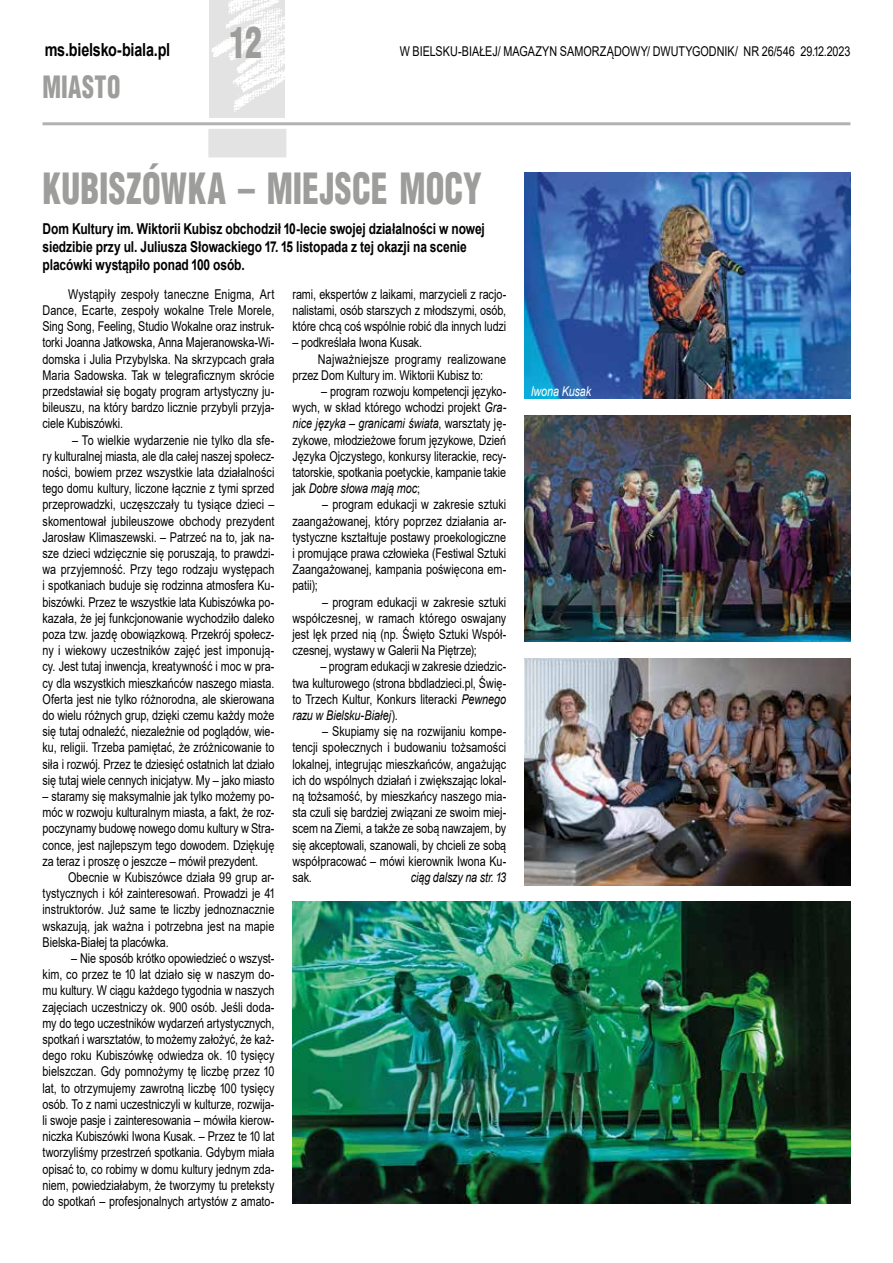
<style>
.page{position:relative;width:893px;height:1263px;background:#fff}
.page>*{position:absolute;margin:0;border:0;box-sizing:border-box;transform-origin:0 0}
.t1{font:900 42px "Switzerland Cond";letter-spacing:.005em;color:#9d9d9c;scale:.8 1}
.t2{font:900 30px "Switzerland Cond";letter-spacing:.02em;color:#9d9d9c;scale:.8 1}
.t3{font:700 18px "Arial";letter-spacing:-.015em;color:#000;scale:.8 1}
.t4{font:700 15px/18px "Arial";letter-spacing:-.005em;color:#000;scale:.8 1}
.t5{font:13.5px/16.2px "Arial";letter-spacing:-.005em;color:#000;text-align:justify;scale:.8 1}
.t6{font:13.5px "Arial";letter-spacing:.015em;color:#000;scale:.8 1}
.t7{font:italic 13.5px "Arial";letter-spacing:-.01em;color:#000;scale:.8 1}
.t8{font:italic 13.5px "Arial";letter-spacing:-.01em;color:#fff;scale:.8 1}
.s1{font-style:italic}
</style>
<div class="page">
<hr style="left:43px;top:122px;width:807px;height:3px;background:#b3b2b2">
<img style="left:209px;top:0;width:76px;height:118px">
<div style="left:208px;top:129px;width:78px;height:28px;background:#e3e3e3"></div>
<img style="left:292px;top:901px;width:558px;height:303px">
<img style="left:524px;top:172px;width:326px;height:227px">
<img style="left:524px;top:415px;width:326px;height:227px">
<img style="left:524px;top:658px;width:326px;height:227px">
<h3 class="t3" style="left:45px;top:37px;width:158px">ms.bielsko-biala.pl</h3>
<h2 class="t2" style="left:43px;top:68px;width:99px">MIASTO</h2>
<h1 class="t1" style="left:230px;top:16px;width:42px">12</h1>
<p class="t5" style="left:400px;top:43px;width:565px">W BIELSKU-BIAŁEJ/ MAGAZYN SAMORZĄDOWY/ DWUTYGODNIK/ NR 26/546 29.12.2023</p>
<h1 class="t1" style="left:43px;top:162px;width:551px">KUBISZÓWKA – MIEJSCE MOCY</h1>
<p class="t4" style="left:43px;top:220px;width:554px">Dom Kultury im. Wiktorii Kubisz obchodził 10-lecie swojej działalności w nowej siedzibie przy ul. Juliusza Słowackiego 17. 15 listopada z tej okazji na scenie placówki wystąpiło ponad 100 osób.</p>
<p class="t5" style="left:292px;top:286px;width:269px">rami, ekspertów z laikami, marzycieli z racjo&shy;nalistami, osób starszych z młodszymi, osób, które chcą coś wspólnie robić dla innych ludzi</p>
<p class="t5" style="left:292px;top:334px;width:164px">– podkreślała Iwona Kusak.</p>
<p class="t6" style="left:318px;top:349px;width:237px">Najważniejsze programy realizowane</p>
<p class="t5" style="left:292px;top:367px;width:240px">przez Dom Kultury im. Wiktorii Kubisz to:</p>
<p class="t5" style="left:292px;top:383px;width:269px;text-indent:29px">– program rozwoju kompetencji języko&shy;wych, w skład którego wchodzi projekt <span class="s1">Gra&shy;nice języka – granicami świata</span>, warsztaty ję&shy;zykowe, młodzieżowe forum językowe, Dzień Języka Ojczystego, konkursy literackie, recy&shy;tatorskie, spotkania poetyckie, kampanie takie jak <span class="s1">Dobre słowa mają moc</span>;</p>
<p class="t5" style="left:292px;top:496px;width:269px;text-indent:30px">– program edukacji w zakresie sztuki zaangażowanej, który poprzez działania ar&shy;tystyczne kształtuje postawy proekologiczne i promujące prawa człowieka (Festiwal Sztuki Zaangażowanej, kampania poświęcona em&shy;patii);</p>
<p class="t5" style="left:292px;top:594px;width:269px;text-indent:30px">– program edukacji w zakresie sztuki współczesnej, w ramach którego oswajany jest lęk przed nią (np. Święto Sztuki Współ&shy;czesnej, wystawy w Galerii Na Piętrze);</p>
<p class="t5" style="left:292px;top:658px;width:269px;text-indent:28px">– program edukacji w zakresie dziedzic&shy;twa kulturowego (strona bbdladzieci.pl, Świę&shy;to Trzech Kultur, Konkurs literacki <span class="s1">Pewnego razu w Bielsku-Białej</span>).</p>
<p class="t5" style="left:292px;top:723px;width:269px;text-indent:30px">– Skupiamy się na rozwijaniu kompe&shy;tencji społecznych i budowaniu tożsamości lokalnej, integrując mieszkańców, angażując ich do wspólnych działań i zwiększając lokal&shy;ną tożsamość, by mieszkańcy naszego mia&shy;sta czuli się bardziej związani ze swoim miej&shy;scem na Ziemi, a także ze sobą nawzajem, by się akceptowali, szanowali, by chcieli ze sobą współpracować – mówi kierownik Iwona Ku&shy;sak.</p>
<p class="t5" style="left:42px;top:286px;width:291px;text-indent:26px">Wystąpiły zespoły taneczne Enigma, Art Dance, Ecarte, zespoły wokalne Trele Morele, Sing Song, Feeling, Studio Wokalne oraz instruk&shy;torki Joanna Jatkowska, Anna Majeranowska-Wi&shy;domska i Julia Przybylska. Na skrzypcach grała Maria Sadowska. Tak w telegraficznym skrócie przedstawiał się bogaty program artystyczny ju&shy;bileuszu, na który bardzo licznie przybyli przyja&shy;ciele Kubiszówki.</p>
<p class="t5" style="left:42px;top:432px;width:291px;text-indent:30px">– To wielkie wydarzenie nie tylko dla sfe&shy;ry kulturalnej miasta, ale dla całej naszej społecz&shy;ności, bowiem przez wszystkie lata działalności tego domu kultury, liczone łącznie z tymi sprzed przeprowadzki, uczęszczały tu tysiące dzieci – skomentował jubileuszowe obchody prezydent Jarosław Klimaszewski. – Patrzeć na to, jak na&shy;sze dzieci wdzięcznie się poruszają, to prawdzi&shy;wa przyjemność. Przy tego rodzaju występach i spotkaniach buduje się rodzinna atmosfera Ku&shy;biszówki. Przez te wszystkie lata Kubiszówka po&shy;kazała, że jej funkcjonowanie wychodziło daleko poza tzw. jazdę obowiązkową. Przekrój społecz&shy;ny i wiekowy uczestników zajęć jest imponują&shy;cy. Jest tutaj inwencja, kreatywność i moc w pra&shy;cy dla wszystkich mieszkańców naszego miasta.<br>Oferta jest nie tylko różnorodna, ale skierowana do wielu różnych grup, dzięki czemu każdy może się tutaj odnaleźć, niezależnie od poglądów, wie&shy;ku, religii. Trzeba pamiętać, że zróżnicowanie to siła i rozwój. Przez te dziesięć ostatnich lat działo się tutaj wiele cennych inicjatyw. My – jako miasto</p>
<p class="t5" style="left:42px;top:788px;width:291px">– staramy się maksymalnie jak tylko możemy po&shy;móc w rozwoju kulturalnym miasta, a fakt, że roz&shy;poczynamy budowę nowego domu kultury w Stra&shy;conce, jest najlepszym tego dowodem. Dziękuję za teraz i proszę o jeszcze – mówił prezydent.</p>
<p class="t5" style="left:43px;top:869px;width:291px;text-indent:26px">Obecnie w Kubiszówce działa 99 grup ar&shy;tystycznych i kół zainteresowań. Prowadzi je 41 instruktorów. Już same te liczby jednoznacznie wskazują, jak ważna i potrzebna jest na mapie Bielska-Białej ta placówka.</p>
<p class="t5" style="left:43px;top:950px;width:291px;text-indent:29px">– Nie sposób krótko opowiedzieć o wszyst&shy;kim, co przez te 10 lat działo się w naszym do&shy;mu kultury. W ciągu każdego tygodnia w naszych zajęciach uczestniczy ok. 900 osób. Jeśli doda&shy;my do tego uczestników wydarzeń artystycznych, spotkań i warsztatów, to możemy założyć, że każ&shy;dego roku Kubiszówkę odwiedza ok. 10 tysięcy bielszczan. Gdy pomnożymy tę liczbę przez 10 lat, to otrzymujemy zawrotną liczbę 100 tysięcy osób. To z nami uczestniczyli w kulturze, rozwija&shy;li swoje pasje i zainteresowania – mówiła kierow&shy;niczka Kubiszówki Iwona Kusak. – Przez te 10 lat tworzyliśmy przestrzeń spotkania. Gdybym miała opisać to, co robimy w domu kultury jednym zda&shy;niem, powiedziałabym, że tworzymy tu preteksty do spotkań – profesjonalnych artystów z amato-</p>
<p class="t7" style="left:411px;top:868px;width:121px">ciąg dalszy na str. 13</p>
<p class="t8" style="left:531px;top:382px;width:77px">Iwona Kusak</p>
</div>
